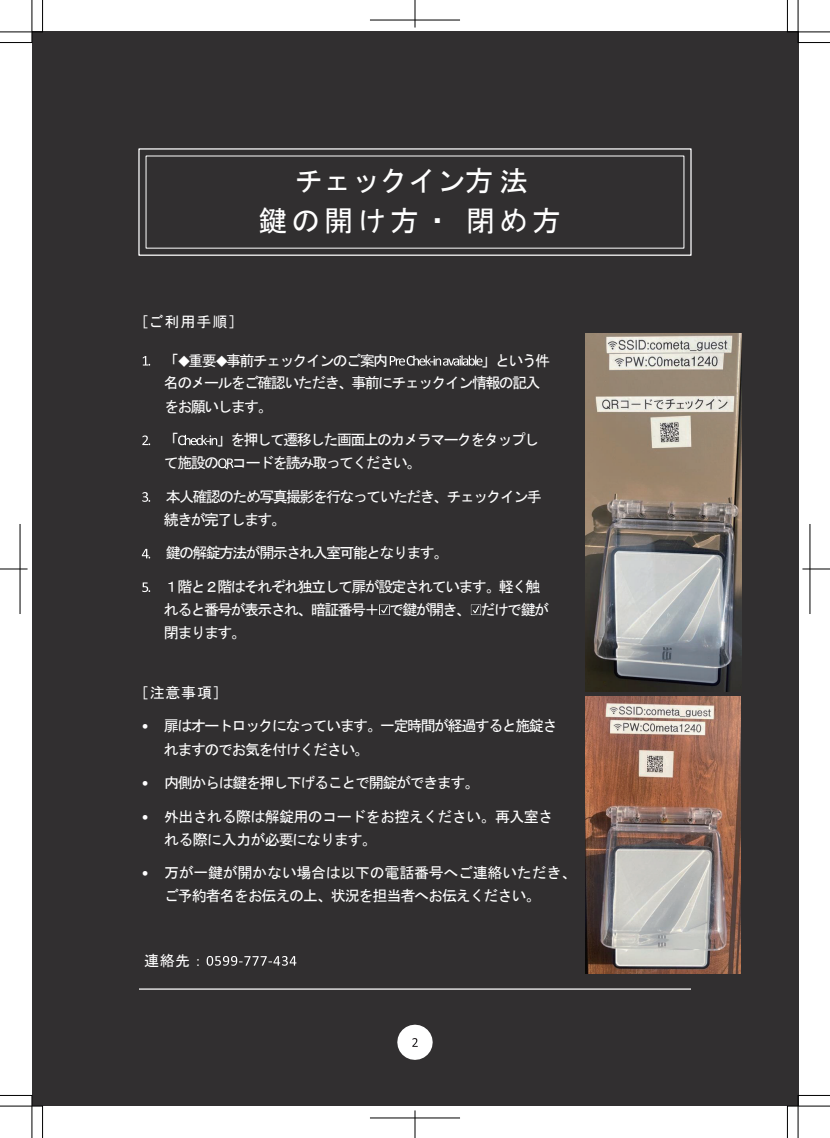
<style>
.page{position:relative;width:830px;height:1138px;background:#fff}
.page>*{position:absolute;margin:0;border:0;box-sizing:border-box;transform-origin:0 0}
.t1{font:28.75px/40px "MS Gothic";letter-spacing:.14em;color:#fff;text-align:center}
.t2{font:15px/23px "MS Gothic";letter-spacing:-.11em;color:#fff}
.t3{font:15px/23.1px "MS Gothic";letter-spacing:-.03em;color:#fff}
.t4{font:15px/22.9px "MS Gothic";letter-spacing:-.04em;color:#fff}
.t5{font:15px "MS Gothic";letter-spacing:-.09em;color:#fff}
.s1{font-size:13.25px}
.s2{font-family:"Calibri"}
</style>
<div class="page">
<div style="left:32px;top:32px;width:765px;height:1074px;background:#312f30"></div>
<hr style="left:139px;top:988px;width:551px;height:1px;background:#fff">
<svg style="left:143px;top:356px;width:7px;height:9px"></svg>
<svg style="left:389px;top:355px;width:93px;height:10px"></svg>
<svg style="left:142px;top:435px;width:8px;height:10px"></svg>
<svg style="left:178px;top:435px;width:39px;height:10px"></svg>
<svg style="left:218px;top:458px;width:15px;height:11px"></svg>
<svg style="left:142px;top:492px;width:8px;height:10px"></svg>
<svg style="left:142px;top:549px;width:8px;height:9px"></svg>
<svg style="left:142px;top:582px;width:8px;height:10px"></svg>
<img style="left:379px;top:604px;width:11px;height:11px">
<img style="left:470px;top:604px;width:11px;height:11px">
<svg style="left:206px;top:956px;width:90px;height:9px"></svg>
<svg style="left:397px;top:1024px;width:35px;height:35px"></svg>
<div style="left:138px;top:148px;width:553px;height:108px;border:1px solid #fff"></div>
<img style="left:585px;top:334px;width:155px;height:357px">
<img style="left:585px;top:696px;width:155px;height:277px">
<svg style="left:0;top:1095px;width:43px;height:42px"></svg>
<svg style="left:0;top:0;width:43px;height:43px"></svg>
<svg style="left:786px;top:0;width:43px;height:43px"></svg>
<svg style="left:786px;top:1095px;width:43px;height:42px"></svg>
<svg style="left:0;top:568px;width:28px;height:1px"></svg>
<hr style="left:20px;top:524px;width:1px;height:90px;background:#000">
<svg style="left:802px;top:568px;width:27px;height:1px"></svg>
<hr style="left:809px;top:524px;width:1px;height:90px;background:#000">
<hr style="left:370px;top:20px;width:90px;height:1px;background:#000">
<svg style="left:414px;top:0;width:1px;height:28px"></svg>
<hr style="left:370px;top:1117px;width:90px;height:1px;background:#000">
<svg style="left:414px;top:1110px;width:1px;height:27px"></svg>
<h1 class="t1" style="left:258px;top:161px;width:304px">チェックイン方法<br>鍵の開け方・閉め方</h1>
<p class="t2" style="left:134px;top:310px;width:111px">［ご利用手順］</p>
<p class="t2" style="left:164px;top:348px;width:225px">「<span class="s1">◆</span>重要<span class="s1">◆</span>事前チェックインのご案内</p>
<p class="t2" style="left:164px;top:348px;width:387px;text-indent:317px">」という件名のメールをご確認いただき、事前にチェックイン情報の記入をお願いします。</p>
<p class="t2" style="left:164px;top:428px;width:16px">「</p>
<p class="t2" style="left:164px;top:428px;width:376px;text-indent:53px">」を押して遷移した画面上のカメラマークをタップして施設の コードを読み取ってください。</p>
<p class="t2" style="left:164px;top:485px;width:379px">本人確認のため写真撮影を行なっていただき、チェックイン手続きが完了します。</p>
<p class="t2" style="left:166px;top:541px;width:284px">鍵の解錠方法が開示され入室可能となります。</p>
<p class="t2" style="left:164px;top:575px;width:386px">１階と２階はそれぞれ独立して扉が設定されています。軽く触れると番号が表示され、暗証番号＋ で鍵が開き、 だけで鍵が閉まります。</p>
<p class="t2" style="left:134px;top:681px;width:95px">［注意事項］</p>
<p class="t2" style="left:164px;top:714px;width:395px;text-indent:-22px"><span class="s2">•</span> 扉はオートロックになっています。一定時間が経過すると施錠されますのでお気を付けください。</p>
<p class="t5" style="left:141px;top:775px;width:339px"><span class="s2">•</span> 内側からは鍵を押し下げることで開錠ができます。</p>
<p class="t4" style="left:164px;top:805px;width:390px;text-indent:-22px"><span class="s2">•</span> 外出される際は解錠用のコードをお控えください。再入室される際に入力が必要になります。</p>
<p class="t3" style="left:164px;top:861px;width:413px;text-indent:-22px"><span class="s2">•</span> 万が一鍵が開かない場合は以下の電話番号へご連絡いただき、ご予約者名をお伝えの上、状況を担当者へお伝えください。</p>
<p class="t2" style="left:144px;top:948px;width:63px">連絡先：</p>
</div>
